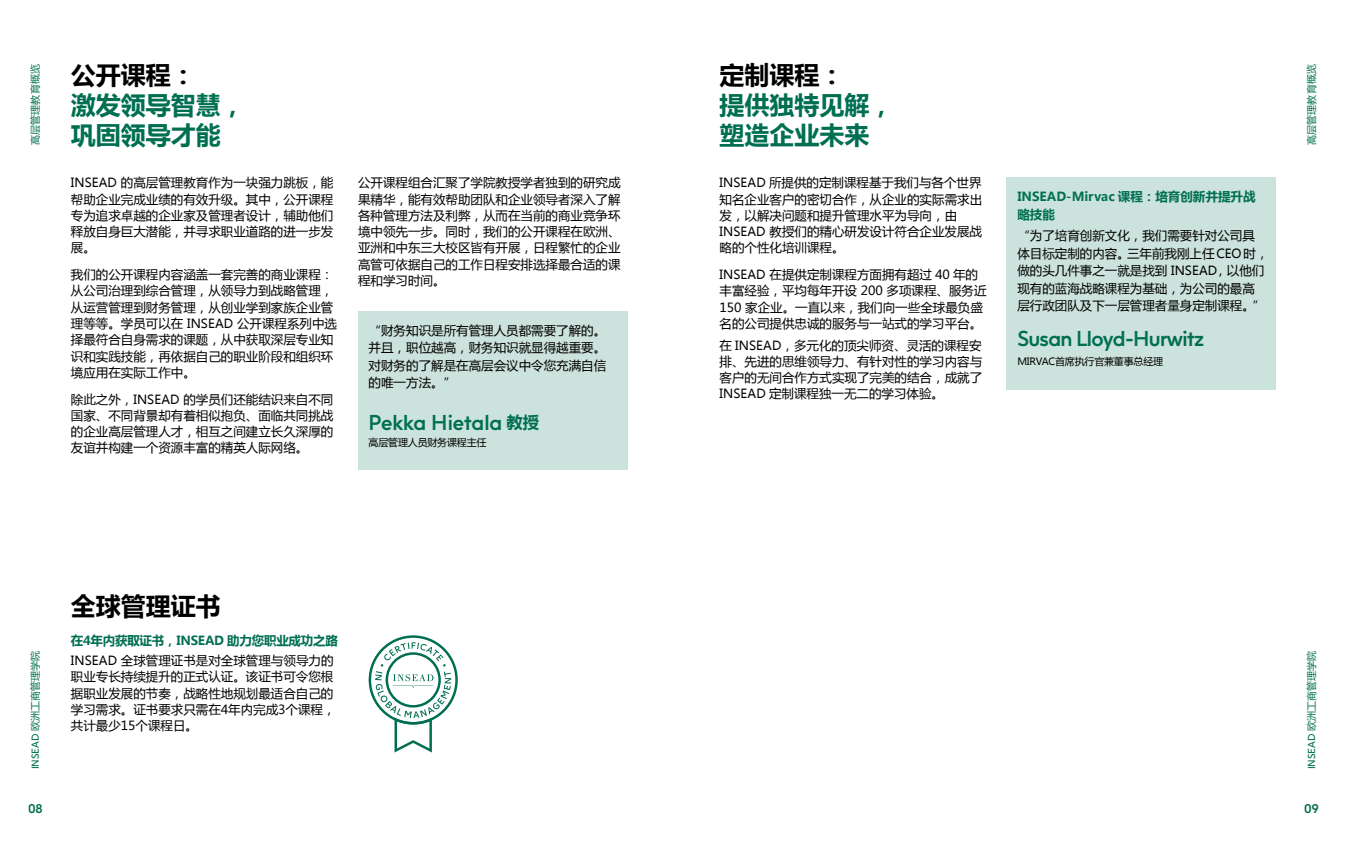
<style>
.page{position:relative;width:1347px;height:851px;background:#fff}
.page>*{position:absolute;margin:0;border:0;box-sizing:border-box;transform-origin:0 0}
.t1{font:700 25px/30px "Microsoft Ya Hei";color:#006f51}
.t2{font:700 25px "Microsoft Ya Hei";color:#000}
.t3{font:700 21.25px "F37 Jan";letter-spacing:-.03em;color:#006f51}
.t4{font:700 21.25px "F37 Jan";color:#006f51}
.t5{font:12.5px/16.2px "Microsoft Ya Hei";color:#000;text-align:justify}
.t6{font:700 12.5px/17.5px "Microsoft Ya Hei";letter-spacing:-.01em;color:#006f51}
.t7{font:700 12.5px "F37 Jan";color:#006f51}
.t8{font:10px "Microsoft Ya Hei";color:#006f51}
.t9{font:10px "Microsoft Ya Hei";letter-spacing:-.02em;color:#000}
.s1{font-family:"Microsoft Ya Hei";font-size:16.25px}
.s2{font-family:"F37 Jan"}
</style>
<div class="page">
<div style="left:1006px;top:177px;width:270px;height:213px;background:#cce2dc"></div>
<div style="left:358px;top:310px;width:269px;height:159px;background:#cce2dc"></div>
<svg style="left:369px;top:635px;width:89px;height:117px"></svg>
<h1 class="t2" style="left:719px;top:57px;width:126px">定制课程：</h1>
<h1 class="t1" style="left:719px;top:89px;width:176px">提供独特见解，塑造企业未来</h1>
<p class="t5" style="left:719px;top:174px;width:264px;text-align:left">INSEAD 所提供的定制课程基于我们与各个世界知名企业客户的密切合作，从企业的实际需求出发，以解决问题和提升管理水平为导向，由<br>INSEAD 教授们的精心研发设计符合企业发展战略的个性化培训课程。</p>
<p class="t5" style="left:719px;top:266px;width:268px;text-align:left">INSEAD 在提供定制课程方面拥有超过 40 年的丰富经验，平均每年开设 200 多项课程、服务近<br>150 家企业。一直以来，我们向一些全球最负盛名的公司提供忠诚的服务与一站式的学习平台。</p>
<p class="t5" style="left:719px;top:336px;width:264px">在 INSEAD，多元化的顶尖师资、灵活的课程安排、先进的思维领导力、有针对性的学习内容与客户的无间合作方式实现了完美的结合，成就了INSEAD 定制课程独一无二的学习体验。</p>
<h1 class="t2" style="left:71px;top:57px;width:126px">公开课程：</h1>
<h1 class="t1" style="left:71px;top:89px;width:176px">激发领导智慧，巩固领导才能</h1>
<p class="t8" style="left:29px;top:144px;width:81px;rotate:-90deg">高层管理教育概览</p>
<p class="t8" style="left:1304px;top:144px;width:81px;rotate:-90deg">高层管理教育概览</p>
<p class="t5" style="left:71px;top:174px;width:264px">INSEAD 的高层管理教育作为一块强力跳板，能帮助企业完成业绩的有效升级。其中，公开课程专为追求卓越的企业家及管理者设计，辅助他们释放自身巨大潜能，并寻求职业道路的进一步发展。</p>
<p class="t5" style="left:71px;top:266px;width:268px;text-align:left">我们的公开课程内容涵盖一套完善的商业课程：从公司治理到综合管理，从领导力到战略管理，从运营管理到财务管理，从创业学到家族企业管理等等。学员可以在 INSEAD 公开课程系列中选择最符合自身需求的课题，从中获取深层专业知识和实践技能，再依据自己的职业阶段和组织环境应用在实际工作中。</p>
<p class="t5" style="left:71px;top:390px;width:264px">除此之外，INSEAD 的学员们还能结识来自不同国家、不同背景却有着相似抱负、面临共同挑战的企业高层管理人才，相互之间建立长久深厚的友谊并构建一个资源丰富的精英人际网络。</p>
<p class="t5" style="left:358px;top:174px;width:264px">公开课程组合汇聚了学院教授学者独到的研究成果精华，能有效帮助团队和企业领导者深入了解各种管理方法及利弊，从而在当前的商业竞争环境中领先一步。同时，我们的公开课程在欧洲、亚洲和中东三大校区皆有开展，日程繁忙的企业高管可依据自己的工作日程安排选择最合适的课程和学习时间。</p>
<p class="t6" style="left:1017px;top:188px;width:240px">INSEAD-Mirvac 课程：培育创新并提升战略技能</p>
<p class="t5" style="left:1017px;top:226px;width:253px;line-height:17.5px;text-align:left">“为了培育创新文化，我们需要针对公司具体目标定制的内容。三年前我刚上任CEO时，做的头几件事之一就是找到 INSEAD，以他们现有的蓝海战略课程为基础，为公司的最高层行政团队及下一层管理者量身定制课程。”</p>
<h2 class="t3" style="left:1017px;top:324px;width:188px">Susan Lloyd-Hurwitz</h2>
<p class="t9" style="left:1017px;top:354px;width:147px">MIRVAC首席执行官兼董事总经理</p>
<p class="t5" style="left:369px;top:321px;width:239px;line-height:17.5px">“财务知识是所有管理人员都需要了解的。并且，职位越高，财务知识就显得越重要。对财务的了解是在高层会议中令您充满自信的唯一方法。”</p>
<h2 class="t4" style="left:369px;top:409px;width:172px">Pekka Hietala <span class="s1">教授</span></h2>
<p class="t9" style="left:369px;top:435px;width:119px">高层管理人员财务课程主任</p>
<p class="t8" style="left:29px;top:769px;width:120px;rotate:-90deg"><span class="s2">INSEAD</span> 欧洲工商管理学院</p>
<p class="t7" style="left:28px;top:800px;width:16px">08</p>
<h1 class="t2" style="left:71px;top:588px;width:151px">全球管理证书</h1>
<p class="t6" style="left:71px;top:631px;width:268px">在4年内获取证书，INSEAD 助力您职业成功之路</p>
<p class="t5" style="left:71px;top:652px;width:266px;text-align:left">INSEAD 全球管理证书是对全球管理与领导力的职业专长持续提升的正式认证。该证书可令您根据职业发展的节奏，战略性地规划最适合自己的学习需求。证书要求只需在4年内完成3个课程，共计最少15个课程日。</p>
<p class="t8" style="left:1304px;top:769px;width:120px;rotate:-90deg"><span class="s2">INSEAD</span> 欧洲工商管理学院</p>
<p class="t7" style="left:1304px;top:800px;width:16px">09</p>
</div>
